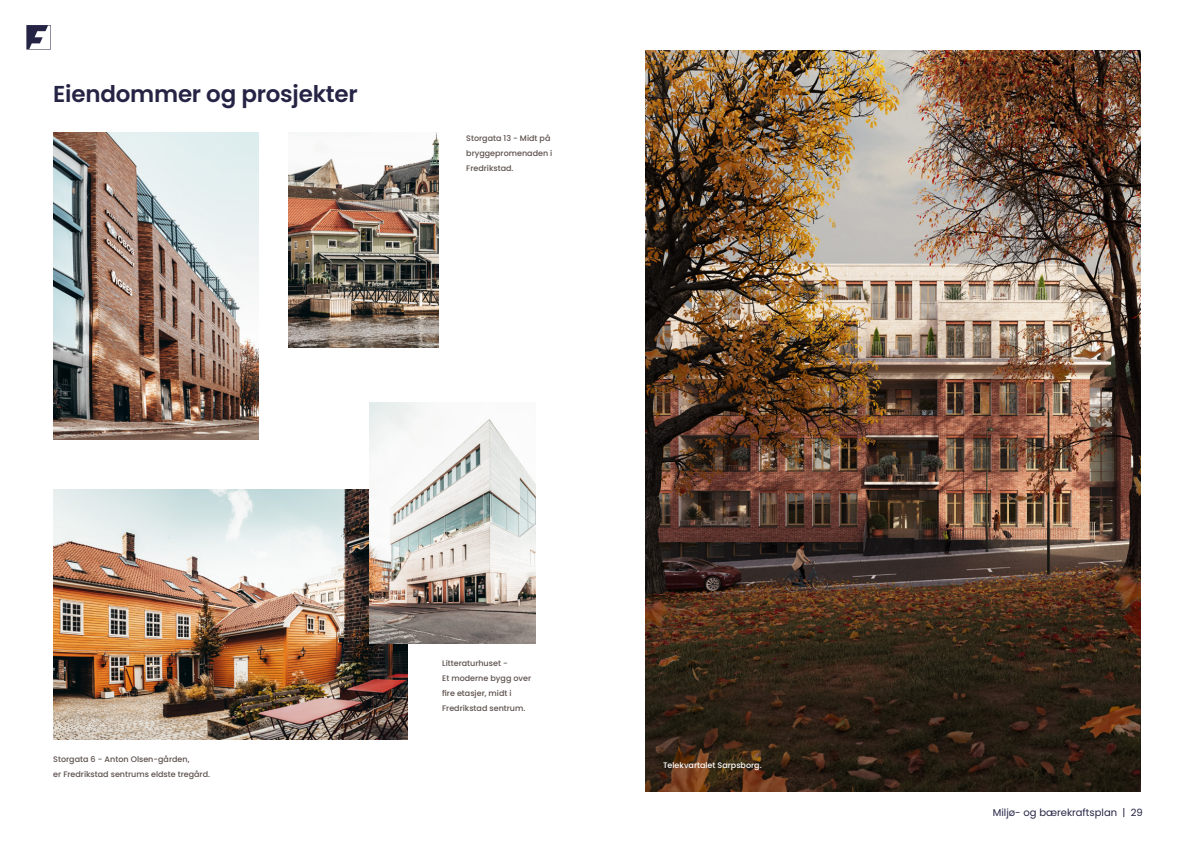
<style>
.page{position:relative;width:1191px;height:842px;background:#fff}
.page>*{position:absolute;margin:0;border:0;box-sizing:border-box;transform-origin:0 0}
.t1{font:600 23px "Poppins";letter-spacing:-.01em;color:#262445}
.t2{font:10px "Poppins";color:#262445}
.t3{font:500 8px/15px "Poppins";color:#5d514d}
.t4{font:500 8px "Poppins";color:#fff}
</style>
<div class="page">
<img style="left:53px;top:133px;width:205px;height:307px">
<img style="left:53px;top:490px;width:354px;height:249px">
<img style="left:369px;top:403px;width:166px;height:240px">
<img style="left:288px;top:133px;width:150px;height:215px">
<img style="left:645px;top:50px;width:496px;height:742px">
<svg style="left:26px;top:25px;width:25px;height:25px"></svg>
<h1 class="t1" style="left:53px;top:80px;width:306px">Eiendommer og prosjekter</h1>
<p class="t3" style="left:466px;top:131px;width:88px">Storgata 13 - Midt på bryggepromenaden i<br>Fredrikstad.</p>
<p class="t3" style="left:442px;top:656px;width:91px">Litteraturhuset -<br>Et moderne bygg over fire etasjer, midt i<br>Fredrikstad sentrum.</p>
<p class="t3" style="left:53px;top:752px;width:158px">Storgata 6 - Anton Olsen-gården,<br>er Fredrikstad sentrums eldste tregård.</p>
<p class="t4" style="left:663px;top:761px;width:100px">Telekvartalet Sarpsborg.</p>
<p class="t2" style="left:993px;top:807px;width:151px">Miljø- og bærekraftsplan | 29</p>
</div>
